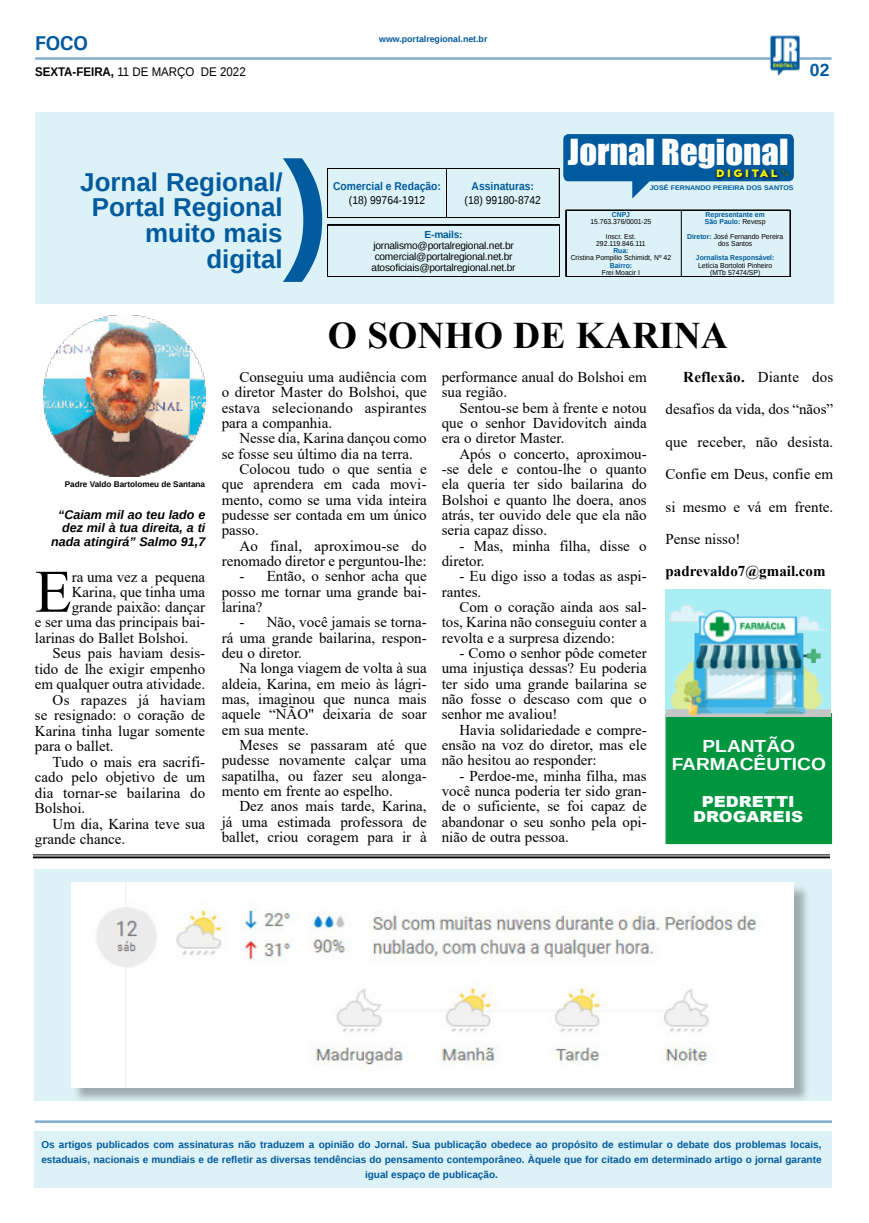
<style>
.page{position:relative;width:869px;height:1223px;background:#fff}
.page>*{position:absolute;margin:0;border:0;box-sizing:border-box;transform-origin:0 0}
.MATÉRIA{font:60.25px "Times New Roman";color:#000}
.TÍTULO{font:700 37.5px "Times New Roman";color:#000}
.t1{font:33px "Impact";color:#fff;scale:1.05 1}
.TÍTULO-2{font:700 25.88px/26px "Liberation Sans";color:#005b9e;text-align:right}
.TITULO_PG{font:700 20px "Univers";color:#005a9e}
.TÍTULO-3{font:700 17.5px/17.5px "Liberation Sans";color:#fff;text-align:center;scale:1.09 1}
.TÍTULO-4{font:700 17.5px "Liberation Sans";color:#005a9e}
.MATÉRIA-2{font:900 15.12px "Arial";color:#fff;scale:1.1 1}
.MATÉRIA-3{font:15px/15.4px "Times New Roman";color:#000;text-align:justify}
.MATÉRIA-4{font:700 15px "Times New Roman";color:#000}
.LEGENDA{font:italic 700 12.5px/13.8px "Liberation Sans";color:#000;text-align:right}
.DATA_PG{font:12.5px "Liberation Sans";color:#000;scale:.92 1}
.t2{font:700 11.25px "Liberation Sans";color:#005b9e;scale:.92 1}
.t3{font:11.25px "Liberation Sans";color:#000;scale:.92 1}
.t4{font:800 11.12px "Neufreit";letter-spacing:.23em;color:#fff200;scale:1.08 1}
.MATÉRIA-5{font:10.12px "Liberation Sans";letter-spacing:-.02em;color:#000}
.MATÉRIA-6{font:700 10.12px "Liberation Sans";letter-spacing:-.02em;color:#005b9e}
.Jr_Legenda{font:700 10px/14.6px "Liberation Sans";color:#005b9e;text-align:center}
.DATA_PG-2{font:700 8.75px "Liberation Sans";color:#005a9e}
.CRÉDITO_FOTO{font:700 8.25px "Liberation Sans";color:#000}
.LEGENDA-2{font:7.25px "Liberation Sans";color:#000;scale:.94 1}
.LEGENDA-3{font:700 7.25px "Liberation Sans";color:#005b9e;scale:.94 1}
.TÍTULO-5{font:700 6.75px "Liberation Sans";color:#005b9e;scale:1.05 1}
.s1{font-weight:700}
.s2{font-weight:400;color:#000}
.s3{font-weight:700;color:#005b9e}
</style>
<div class="page">
<hr style="left:35px;top:57px;width:796px;height:3px;background:#005a9e">
<img style="left:769px;top:36px;width:30px;height:40px">
<div style="left:35px;top:868px;width:796px;height:232px;background:#ddf2f6"></div>
<div style="left:73px;top:884px;width:736px;height:218px;background:#000;opacity:.29"></div>
<img style="left:71px;top:882px;width:722px;height:205px">
<div style="left:35px;top:112px;width:797px;height:191px;background:#ddf2f6"></div>
<svg style="left:283px;top:134px;width:510px;height:148px"></svg>
<div style="left:35px;top:1131px;width:796px;height:56px;background:#ddf2f6"></div>
<hr style="left:35px;top:1120px;width:796px;height:2px;background:#005a9e">
<hr style="left:33px;top:854px;width:796px;height:1px;background:#000101">
<hr style="left:33px;top:856px;width:796px;height:2px;background:#000101">
<div style="left:665px;top:713px;width:166px;height:131px;background:#009640;border:1px solid #009640"></div>
<div style="left:665px;top:589px;width:165px;height:125px;background:#a9eef4"></div>
<img style="left:666px;top:604px;width:164px;height:112px">
<img style="left:44px;top:315px;width:161px;height:161px">
<p class="TITULO_PG" style="left:35px;top:31px;width:55px">FOCO</p>
<p class="DATA_PG" style="left:35px;top:65px;width:230px"><span class="s1">SEXTA-FEIRA,</span> 11 DE MARÇO DE 2022</p>
<p class="TÍTULO-2" style="left:80px;top:168px;width:204px">Jornal Regional/<br>Portal Regional muito mais digital</p>
<p class="DATA_PG-2" style="left:379px;top:33px;width:110px">www.portalregional.net.br</p>
<p class="TÍTULO-4" style="left:809px;top:58px;width:21px">02</p>
<p class="t2" style="left:333px;top:179px;width:119px">Comercial e Redação:</p>
<p class="t3" style="left:349px;top:193px;width:84px">(18) 99764-1912</p>
<p class="t2" style="left:471px;top:179px;width:69px">Assinaturas:</p>
<p class="t3" style="left:464px;top:193px;width:84px">(18) 99180-8742</p>
<p class="MATÉRIA-6" style="left:424px;top:227px;width:40px">E-mails:</p>
<p class="MATÉRIA-5" style="left:373px;top:239px;width:142px">jornalismo@portalregional.net.br</p>
<p class="MATÉRIA-5" style="left:374px;top:251px;width:139px">comercial@portalregional.net.br</p>
<p class="MATÉRIA-5" style="left:371px;top:262px;width:145px">atosoficiais@portalregional.net.br</p>
<p class="t1" style="left:567px;top:127px;width:211px">Jornal Regional</p>
<p class="t4" style="left:715px;top:166px;width:58px">DIGITAL</p>
<p class="LEGENDA-3" style="left:611px;top:209px;width:21px">CNPJ</p>
<p class="LEGENDA-2" style="left:590px;top:218px;width:66px">15.763.376/0001-25</p>
<p class="LEGENDA-2" style="left:605px;top:232px;width:33px">Inscr. Est.</p>
<p class="LEGENDA-2" style="left:596px;top:239px;width:54px">292.119.846.111</p>
<p class="LEGENDA-3" style="left:613px;top:246px;width:18px">Rua:</p>
<p class="LEGENDA-2" style="left:570px;top:254px;width:108px">Cristina Pompilio Schimidt, Nº 42</p>
<p class="LEGENDA-3" style="left:609px;top:260px;width:25px">Bairro:</p>
<p class="LEGENDA-2" style="left:601px;top:268px;width:42px">Frei Moacir I</p>
<p class="TÍTULO-5" style="left:649px;top:183px;width:138px">JOSÉ FERNANDO PEREIRA DOS SANTOS</p>
<p class="LEGENDA-3" style="left:705px;top:209px;width:64px">Representante em</p>
<p class="LEGENDA-3" style="left:704px;top:217px;width:66px">São Paulo: <span class="s2">Revesp</span></p>
<p class="LEGENDA-2" style="left:686px;top:232px;width:104px"><span class="s3">Diretor:</span> José Fernando Pereira</p>
<p class="LEGENDA-2" style="left:717px;top:239px;width:38px">dos Santos</p>
<p class="LEGENDA-3" style="left:695px;top:253px;width:85px">Jornalista Responsável:</p>
<p class="LEGENDA-2" style="left:697px;top:261px;width:80px">Letícia Bortoloti Pinheiro</p>
<p class="LEGENDA-2" style="left:709px;top:268px;width:55px">(MTb 57474/SP)</p>
<p class="TÍTULO" style="left:328px;top:309px;width:401px">O SONHO DE KARINA</p>
<p class="CRÉDITO_FOTO" style="left:65px;top:478px;width:142px">Padre Valdo Bartolomeu de Santana</p>
<p class="LEGENDA" style="left:51px;top:507px;width:155px">“Caiam mil ao teu lado e dez mil à tua direita, a ti nada atingirá” Salmo 91,7</p>
<p class="MATÉRIA" style="left:35px;top:549px;width:38px">E</p>
<p class="MATÉRIA-3" style="left:72px;top:568px;width:135px">ra uma vez a pequena</p>
<p class="MATÉRIA-3" style="left:72px;top:583px;width:135px">Karina, que tinha uma</p>
<p class="MATÉRIA-3" style="left:72px;top:598px;width:135px">grande paixão: dançar</p>
<p class="MATÉRIA-3" style="left:35px;top:614px;width:172px">e ser uma das principais bai-</p>
<p class="MATÉRIA-3" style="left:35px;top:629px;width:155px">larinas do Ballet Bolshoi.</p>
<p class="MATÉRIA-3" style="left:35px;top:645px;width:172px;text-indent:18px">Seus pais haviam desis&shy;tido de lhe exigir empenho em qualquer outra atividade.</p>
<p class="MATÉRIA-3" style="left:35px;top:691px;width:172px;text-indent:18px">Os rapazes já haviam se resignado: o coração de Karina tinha lugar somente para o ballet.</p>
<p class="MATÉRIA-3" style="left:35px;top:753px;width:172px;text-indent:18px">Tudo o mais era sacrifi&shy;cado pelo objetivo de um dia tornar-se bailarina do Bolshoi.</p>
<p class="MATÉRIA-3" style="left:35px;top:815px;width:172px;text-indent:18px">Um dia, Karina teve sua grande chance.</p>
<p class="MATÉRIA-3" style="left:221px;top:369px;width:206px;text-indent:18px">Conseguiu uma audiência com o diretor Master do Bolshoi, que estava selecionando aspirantes para a companhia.</p>
<p class="MATÉRIA-3" style="left:221px;top:430px;width:206px;text-indent:18px">Nesse dia, Karina dançou como se fosse seu último dia na terra.</p>
<p class="MATÉRIA-3" style="left:221px;top:461px;width:206px;text-indent:18px">Colocou tudo o que sentia e que aprendera em cada movi&shy;mento, como se uma vida inteira pudesse ser contada em um único passo.</p>
<p class="MATÉRIA-3" style="left:221px;top:537px;width:206px;text-align:right">Ao final, aproximou-se do renomado diretor e perguntou-lhe:</p>
<p class="MATÉRIA-3" style="left:221px;top:568px;width:206px;text-indent:18px">- Então, o senhor acha que posso me tornar uma grande bai&shy;larina?</p>
<p class="MATÉRIA-3" style="left:221px;top:614px;width:206px;text-indent:18px">- Não, você jamais se torna&shy;rá uma grande bailarina, respon&shy;deu o diretor.</p>
<p class="MATÉRIA-3" style="left:221px;top:660px;width:206px;text-indent:18px">Na longa viagem de volta à sua aldeia, Karina, em meio às lágri&shy;mas, imaginou que nunca mais aquele “NÃO" deixaria de soar em sua mente.</p>
<p class="MATÉRIA-3" style="left:221px;top:737px;width:206px;text-indent:18px">Meses se passaram até que pudesse novamente calçar uma sapatilha, ou fazer seu alonga&shy;mento em frente ao espelho.</p>
<p class="MATÉRIA-3" style="left:221px;top:798px;width:206px;text-indent:18px">Dez anos mais tarde, Karina, já uma estimada professora de ballet, criou coragem para ir à</p>
<p class="MATÉRIA-3" style="left:441px;top:369px;width:206px">performance anual do Bolshoi em sua região.</p>
<p class="MATÉRIA-3" style="left:441px;top:399px;width:206px;text-indent:18px">Sentou-se bem à frente e notou que o senhor Davidovitch ainda era o diretor Master.</p>
<p class="MATÉRIA-3" style="left:441px;top:445px;width:206px;text-indent:18px">Após o concerto, aproximou--se dele e contou-lhe o quanto ela queria ter sido bailarina do Bolshoi e quanto lhe doera, anos atrás, ter ouvido dele que ela não seria capaz disso.</p>
<p class="MATÉRIA-3" style="left:441px;top:537px;width:206px;text-indent:18px">- Mas, minha filha, disse o diretor.</p>
<p class="MATÉRIA-3" style="left:441px;top:568px;width:206px;text-indent:18px">- Eu digo isso a todas as aspi&shy;rantes.</p>
<p class="MATÉRIA-3" style="left:441px;top:599px;width:206px;text-indent:18px">Com o coração ainda aos sal&shy;tos, Karina não conseguiu conter a revolta e a surpresa dizendo:</p>
<p class="MATÉRIA-3" style="left:441px;top:645px;width:206px;text-indent:18px">- Como o senhor pôde cometer uma injustiça dessas? Eu poderia ter sido uma grande bailarina se não fosse o descaso com que o senhor me avaliou!</p>
<p class="MATÉRIA-3" style="left:441px;top:721px;width:206px;text-indent:18px">Havia solidariedade e compre&shy;ensão na voz do diretor, mas ele não hesitou ao responder:</p>
<p class="MATÉRIA-3" style="left:441px;top:767px;width:206px;text-indent:18px">- Perdoe-me, minha filha, mas você nunca poderia ter sido gran&shy;de o suficiente, se foi capaz de abandonar o seu sonho pela opi&shy;nião de outra pessoa.</p>
<p class="MATÉRIA-3" style="left:665px;top:360px;width:169px;line-height:32.4px;text-indent:18px"><span class="s1">Reflexão.</span> Diante dos desafios da vida, dos “nãos” que receber, não desista.<br>Confie em Deus, confie em si mesmo e vá em frente.<br>Pense nisso!</p>
<p class="MATÉRIA-4" style="left:665px;top:560px;width:161px">padrevaldo7@gmail.com</p>
<p class="TÍTULO-3" style="left:671px;top:737px;width:143px">PLANTÃO<br>FARMACÊUTICO</p>
<p class="MATÉRIA-2" style="left:701px;top:791px;width:86px">PEDRETTI</p>
<p class="MATÉRIA-2" style="left:692px;top:806px;width:102px">DROGAREIS</p>
<p class="Jr_Legenda" style="left:41px;top:1137px;width:781px">Os artigos publicados com assinaturas não traduzem a opinião do Jornal. Sua publicação obedece ao propósito de estimular o debate dos problemas locais, estaduais, nacionais e mundiais e de refletir as diversas tendências do pensamento contemporâneo. Àquele que for citado em determinado artigo o jornal garante igual espaço de publicação.</p>
</div>
